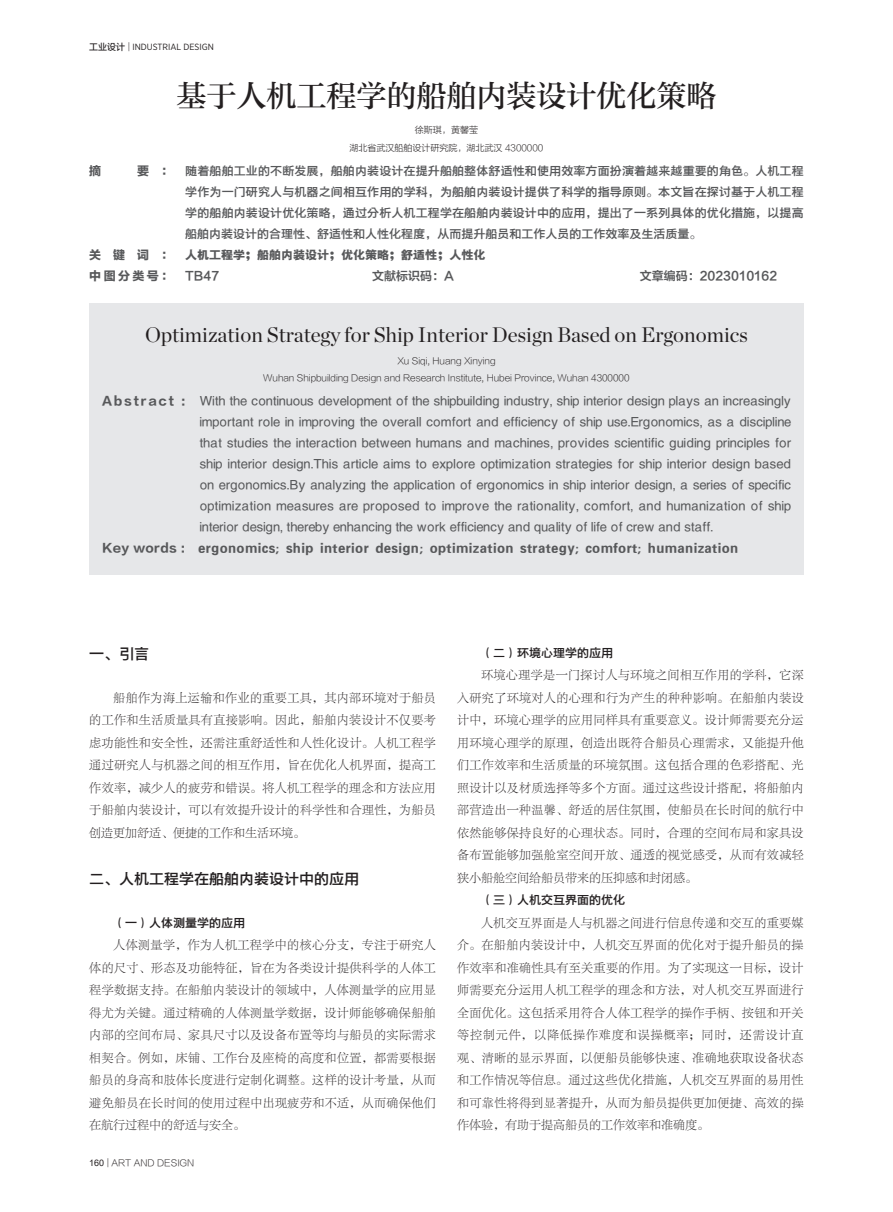
<style>
.page{position:relative;width:893px;height:1212px;background:#fff}
.page>*{position:absolute;margin:0;border:0;box-sizing:border-box;transform-origin:0 0}
.标题{font:30px "FZZHUNYSK GBK1 0";color:#231f20}
.英文标题{font:21px "Chronicle Display";color:#231f20}
.一{font:15px "FZYDZHK GBK1 0";color:#231f20}
.正文{font:12px/22.5px "FZLTSK GBK1 0";letter-spacing:.035em;color:#231f20;text-align:justify}
.英文摘要{font:12px/21px "FZYDZHK GBK1 0";letter-spacing:.03em;color:#57585a;text-align:justify}
.摘要{font:12px/21px "FZYDZHK GBK1 0";color:#57585a;text-align:justify}
.英文关键词{font:12px "FZYDCHK GBK1 0";letter-spacing:.03em;color:#57585a}
.一-2{font:12px "FZYDZHK GBK1 0";color:#231f20}
.关键词{font:12px "FZYDCHK GBK1 0";color:#57585a}
.中国分类号{font:12px "FZLTZCHK GBK1 0";color:#57585a}
.中国分类号-2{font:12px "FZLTDHK GBK1 0";letter-spacing:.2em;color:#57585a}
.摘要-2{font:12px "FZLTDHK GBK1 0";color:#57585a}
.英文单位{font:9px "FZLTXHK GBK1 0";color:#231f20}
.单位{font:9px "FZLTXHK GBK1 0";color:#231f20}
.书眉{font:9px "Gotham Narrow";color:#231f20}
.英文作者{font:9px "FZLTXHK GBK1 0";color:#231f20}
.t1{font:9px "FZLTKHK GBK1 0";color:#231f20}
.作者{font:9px "FZLTXHK GBK1 0";color:#231f20}
.s1{font-family:"FZLTZHUNHK GBK1 0"}
.s2{font-family:"FZLTKHK GBK1 0"}
.s3{font-family:"FZLTDHK GBK1 0"}
.s4{font-family:"FZLTZCHK GBK1 0"}
.s5{font-family:"Arial"}
</style>
<div class="page">
<div style="left:89px;top:303px;width:715px;height:272px;background:#e6e7e9"></div>
<p class="书眉" style="left:89px;top:41px;width:126px"><span class="s1">工业设计</span> <span class="s2">|</span> INDUSTRIAL DESIGN</p>
<p class="标题" style="left:176px;top:78px;width:542px">基于人机工程学的船舶内装设计优化策略</p>
<p class="作者" style="left:415px;top:124px;width:64px">徐斯琪，黄馨莹</p>
<p class="单位" style="left:350px;top:142px;width:195px">湖北省武汉船舶设计研究院，湖北武汉 4300000</p>
<p class="摘要-2" style="left:89px;top:165px;width:14px">摘</p>
<p class="摘要" style="left:185px;top:161px;width:620px;text-indent:-48px"><span class="s3">要 ：</span> 随着船舶工业的不断发展，船舶内装设计在提升船舶整体舒适性和使用效率方面扮演着越来越重要的角色。人机工程学作为一门研究人与机器之间相互作用的学科，为船舶内装设计提供了科学的指导原则。本文旨在探讨基于人机工程学的船舶内装设计优化策略，通过分析人机工程学在船舶内装设计中的应用，提出了一系列具体的优化措施，以提高船舶内装设计的合理性、舒适性和人性化程度，从而提升船员和工作人员的工作效率及生活质量。</p>
<p class="关键词" style="left:89px;top:249px;width:397px"><span class="s3">关 键 词 ：</span> 人机工程学；船舶内装设计；优化策略；舒适性；人性化</p>
<p class="中国分类号-2" style="left:89px;top:270px;width:132px">中图分类号： <span class="s4">TB47</span></p>
<p class="中国分类号" style="left:372px;top:270px;width:83px">文献标识码：A</p>
<p class="中国分类号" style="left:640px;top:270px;width:139px">文章编码：2023010162</p>
<p class="英文标题" style="left:145px;top:319px;width:604px">Optimization Strategy for Ship Interior Design Based on Ergonomics</p>
<p class="英文作者" style="left:397px;top:356px;width:100px">Xu Siqi, Huang Xinying</p>
<p class="英文单位" style="left:263px;top:373px;width:368px">Wuhan Shipbuilding Design and Research Institute, Hubei Province, Wuhan 4300000</p>
<p class="英文摘要" style="left:200px;top:391px;width:593px;text-indent:-98px"><span class="s3">Abstract :</span> With the continuous development of the shipbuilding industry, ship interior design plays an increasingly important role in improving the overall comfort and efficiency of ship use.Ergonomics, as a discipline that studies the interaction between humans and machines, provides scientific guiding principles for ship interior design.This article aims to explore optimization strategies for ship interior design based on ergonomics.By analyzing the application of ergonomics in ship interior design, a series of specific optimization measures are proposed to improve the rationality, comfort, and humanization of ship interior design, thereby enhancing the work efficiency and quality of life of crew and staff.</p>
<p class="英文关键词" style="left:102px;top:541px;width:638px"><span class="s3">Key words :</span> ergonomics; ship interior design; optimization strategy; comfort; humanization</p>
<p class="一" style="left:89px;top:646px;width:62px">一、引言</p>
<p class="正文" style="left:89px;top:687px;width:348px;text-indent:24px">船舶作为海上运输和作业的重要工具，其内部环境对于船员的工作和生活质量具有直接影响。因此，船舶内装设计不仅要考虑功能性和安全性，还需注重舒适性和人性化设计。人机工程学通过研究人与机器之间的相互作用，旨在优化人机界面，提高工作效率，减少人的疲劳和错误。将人机工程学的理念和方法应用于船舶内装设计，可以有效提升设计的科学性和合理性，为船员创造更加舒适、便捷的工作和生活环境。</p>
<p class="一" style="left:89px;top:871px;width:272px">二、人机工程学在船舶内装设计中的应用</p>
<p class="一-2" style="left:113px;top:916px;width:133px">（一）人体测量学的应用</p>
<p class="正文" style="left:89px;top:934px;width:348px;text-indent:24px">人体测量学，作为人机工程学中的核心分支，专注于研究人体的尺寸、形态及功能特征，旨在为各类设计提供科学的人体工程学数据支持。在船舶内装设计的领域中，人体测量学的应用显得尤为关键。通过精确的人体测量学数据，设计师能够确保船舶内部的空间布局、家具尺寸以及设备布置等均与船员的实际需求相契合。例如，床铺、工作台及座椅的高度和位置，都需要根据船员的身高和肢体长度进行定制化调整。这样的设计考量，从而避免船员在长时间的使用过程中出现疲劳和不适，从而确保他们在航行过程中的舒适与安全。</p>
<p class="t1" style="left:89px;top:1158px;width:107px"><span class="s5">160</span> | ART AND DESIGN</p>
<p class="一-2" style="left:481px;top:646px;width:133px">（二）环境心理学的应用</p>
<p class="正文" style="left:457px;top:664px;width:348px;text-indent:24px">环境心理学是一门探讨人与环境之间相互作用的学科，它深入研究了环境对人的心理和行为产生的种种影响。在船舶内装设计中，环境心理学的应用同样具有重要意义。设计师需要充分运用环境心理学的原理，创造出既符合船员心理需求，又能提升他们工作效率和生活质量的环境氛围。这包括合理的色彩搭配、光照设计以及材质选择等多个方面。通过这些设计搭配，将船舶内部营造出一种温馨、舒适的居住氛围，使船员在长时间的航行中依然能够保持良好的心理状态。同时，合理的空间布局和家具设备布置能够加强舱室空间开放、通透的视觉感受，从而有效减轻狭小船舱空间给船员带来的压抑感和封闭感。</p>
<p class="一-2" style="left:481px;top:894px;width:145px">（三）人机交互界面的优化</p>
<p class="正文" style="left:457px;top:912px;width:348px;text-indent:24px">人机交互界面是人与机器之间进行信息传递和交互的重要媒介。在船舶内装设计中，人机交互界面的优化对于提升船员的操作效率和准确性具有至关重要的作用。为了实现这一目标，设计师需要充分运用人机工程学的理念和方法，对人机交互界面进行全面优化。这包括采用符合人体工程学的操作手柄、按钮和开关等控制元件，以降低操作难度和误操概率；同时，还需设计直观、清晰的显示界面，以便船员能够快速、准确地获取设备状态和工作情况等信息。通过这些优化措施，人机交互界面的易用性和可靠性将得到显著提升，从而为船员提供更加便捷、高效的操作体验，有助于提高船员的工作效率和准确度。</p>
</div>
